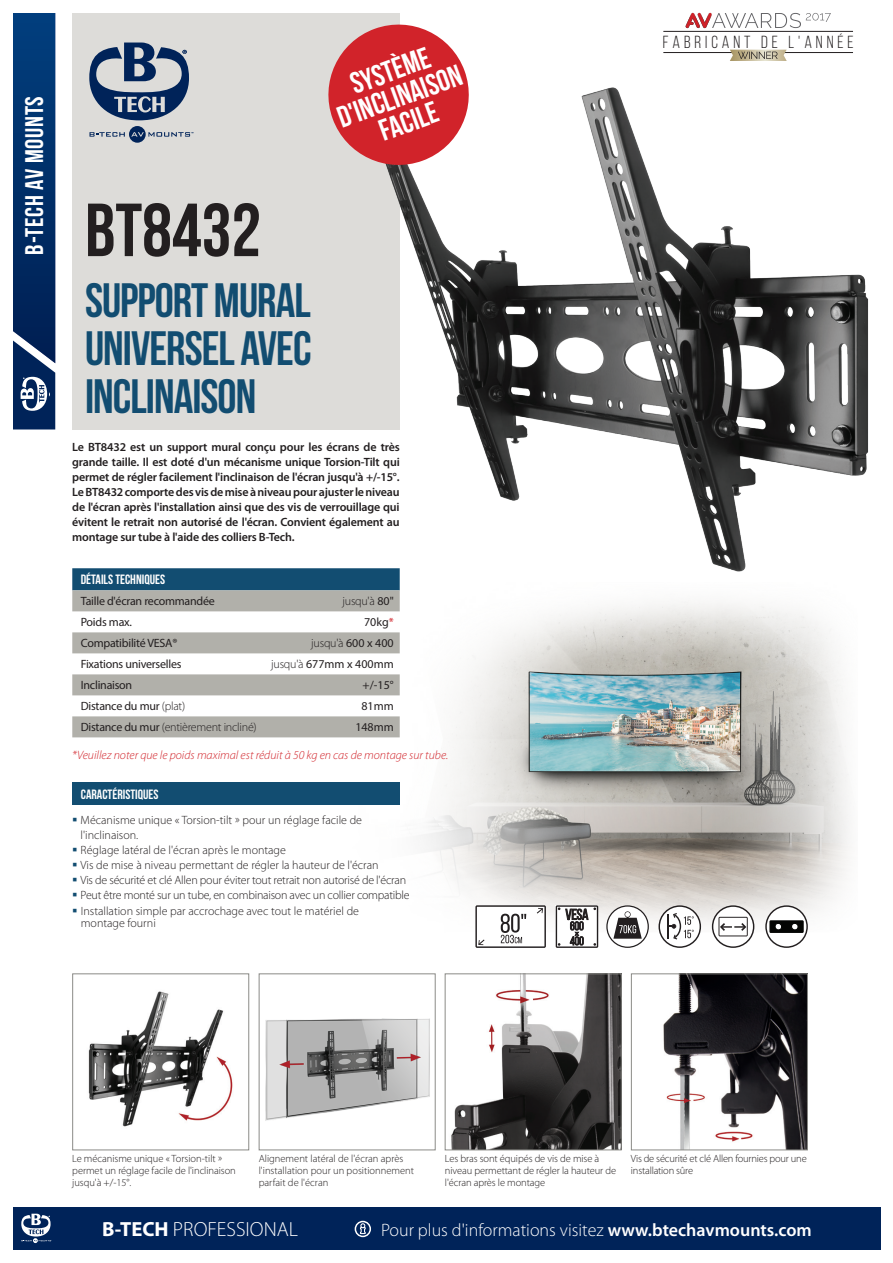
<style>
.page{position:relative;width:893px;height:1263px;background:#fff}
.page>*{position:absolute;margin:0;border:0;box-sizing:border-box;transform-origin:0 0}
.t1{font:700 75px "Bebas Neue";color:#231f20}
.t2{font:700 48.15px/48px "Bebas Neue";letter-spacing:-.02em;color:#124d71;text-align:justify}
.t3{font:700 30px/27px "Bebas Neue";color:#fff;text-align:center}
.t4{font:700 25.5px "Bebas Neue";letter-spacing:.03em;color:#fff}
.t5{font:300 20.55px "Myriad Pro";color:#fff}
.t6{font:300 18px "Myriad Pro";color:#fff}
.t7{font:17.55px "Bebas Neue";letter-spacing:.225em;color:#231f20}
.t8{font:700 13.5px "Bebas Neue";color:#fff}
.t9{font:italic 300 12.15px "Myriad Pro";color:#d1232a}
.t10{font:600 12px/15px "Myriad Pro";letter-spacing:-.015em;color:#231f20;text-align:justify}
.t11{font:300 12px/15px "Myriad Pro";color:#231f20}
.t12{font:12px "Myriad Pro";letter-spacing:-.02em;color:#231f20}
.t13{font:300 12px "Myriad Pro";letter-spacing:-.02em;color:#231f20}
.t14{font:12px "Myriad Pro";color:#231f20}
.t15{font:300 10.5px/12px "Myriad Pro";letter-spacing:-.005em;color:#231f20}
.s1{font-weight:400}
.s2{color:#d1232a}
.s3{font-weight:300}
.s4{font-weight:700}
.s5{font-weight:600}
</style>
<div class="page">
<div style="left:72px;top:6px;width:328px;height:423px;background:#dddcd9"></div>
<svg style="left:89px;top:43px;width:100px;height:77px"></svg>
<svg style="left:90px;top:126px;width:103px;height:17px"></svg>
<svg style="left:13px;top:13px;width:42px;height:416px"></svg>
<div style="left:0;top:0;width:893px;height:13px;background:#fff"></div>
<div style="left:13px;top:1208px;width:867px;height:42px;background:#002359"></div>
<svg style="left:21px;top:1214px;width:31px;height:29px"></svg>
<img style="left:237px;top:601px;width:613px;height:331px">
<svg style="left:556px;top:905px;width:42px;height:43px"></svg>
<svg style="left:475px;top:905px;width:71px;height:43px"></svg>
<svg style="left:712px;top:905px;width:42px;height:43px"></svg>
<svg style="left:606px;top:905px;width:43px;height:43px"></svg>
<svg style="left:658px;top:905px;width:43px;height:43px"></svg>
<div style="left:72px;top:568px;width:328px;height:22px;background:#124d71"></div>
<svg style="left:72px;top:590px;width:328px;height:147px;fill:#b1b0aa"></svg>
<img style="left:364px;top:87px;width:505px;height:493px">
<img style="left:265px;top:1018px;width:165px;height:103px">
<div style="left:259px;top:973px;width:177px;height:177px;border:1px solid #8b8b87"></div>
<div style="left:72px;top:973px;width:177px;height:177px;background:#fff;border:1px solid #8b8b87"></div>
<img style="left:88px;top:991px;width:145px;height:136px">
<img style="left:451px;top:975px;width:169px;height:173px">
<div style="left:445px;top:973px;width:177px;height:177px;border:1px solid #8b8b87"></div>
<img style="left:663px;top:975px;width:143px;height:173px">
<div style="left:631px;top:973px;width:177px;height:177px;border:1px solid #8b8b87"></div>
<div style="left:72px;top:783px;width:328px;height:22px;background:#124d71"></div>
<hr style="left:663px;top:31px;width:190px;height:1px;background:#231f20">
<hr style="left:663px;top:52px;width:190px;height:1px;background:#231f20">
<svg style="left:730px;top:50px;width:57px;height:11px"></svg>
<img style="left:685px;top:13px;width:27px;height:15px">
<svg style="left:712px;top:13px;width:119px;height:15px"></svg>
<svg style="left:328px;top:24px;width:150px;height:150px"></svg>
<svg style="left:765px;top:905px;width:43px;height:43px"></svg>
<svg style="left:355px;top:1221px;width:16px;height:16px"></svg>
<h3 class="t4" style="left:20px;top:255px;width:160px;rotate:-90deg">B-TECH AV MOUNTS</h3>
<h1 class="t1" style="left:85px;top:189px;width:177px">BT8432</h1>
<h2 class="t2" style="left:85px;top:276px;width:228px">SUPPORT MURAL UNIVERSEL AVEC INCLINAISON</h2>
<h3 class="t3" style="left:324px;top:80px;width:132px;rotate:-20deg">SYSTÈME<br>D'INCLINAISON<br>FACILE</h3>
<p class="t10" style="left:72px;top:439px;width:329px">Le BT8432 est un support mural conçu pour les écrans de très grande taille. Il est doté d'un mécanisme unique Torsion-Tilt qui permet de régler facilement l'inclinaison de l'écran jusqu'à +/-15°.<br>Le BT8432 comporte des vis de mise à niveau pour ajuster le niveau de l'écran après l'installation ainsi que des vis de verrouillage qui évitent le retrait non autorisé de l'écran. Convient également au montage sur tube à l'aide des colliers B-Tech.</p>
<p class="t8" style="left:81px;top:572px;width:86px">DÉTAILS TECHNIQUES</p>
<p class="t12" style="left:81px;top:594px;width:136px">Taille d'écran recommandée</p>
<p class="t11" style="left:343px;top:594px;width:53px">jusqu'à <span class="s1">80"</span></p>
<p class="t12" style="left:81px;top:615px;width:53px">Poids max.</p>
<p class="t12" style="left:364px;top:615px;width:31px">70kg<span class="s2">*</span></p>
<p class="t12" style="left:81px;top:636px;width:98px">Compatibilité VESA®</p>
<p class="t11" style="left:311px;top:636px;width:84px">jusqu'à <span class="s1">600 x 400</span></p>
<p class="t12" style="left:81px;top:657px;width:102px">Fixations universelles</p>
<p class="t14" style="left:271px;top:657px;width:124px"><span class="s3">jusqu'à</span> 677mm x 400mm</p>
<p class="t12" style="left:81px;top:678px;width:53px">Inclinaison</p>
<p class="t12" style="left:363px;top:678px;width:33px">+/-15°</p>
<p class="t12" style="left:81px;top:699px;width:106px">Distance du mur <span class="s3">(plat)</span></p>
<p class="t12" style="left:361px;top:699px;width:34px">81mm</p>
<p class="t13" style="left:81px;top:720px;width:177px"><span class="s1">Distance du mur</span> (entièrement incliné)</p>
<p class="t12" style="left:355px;top:720px;width:40px">148mm</p>
<p class="t9" style="left:72px;top:748px;width:377px">*Veuillez noter que le poids maximal est réduit à 50 kg en cas de montage sur tube.</p>
<p class="t8" style="left:81px;top:787px;width:79px">CARACTÉRISTIQUES</p>
<p class="t11" style="left:81px;top:813px;width:331px">Mécanisme unique « Torsion-tilt » pour un réglage facile de l'inclinaison.<br>Réglage latéral de l'écran après le montage<br>Vis de mise à niveau permettant de régler la hauteur de l'écran<br>Vis de sécurité et clé Allen pour éviter tout retrait non autorisé de l'écran Peut être monté sur un tube, en combinaison avec un collier compatible</p>
<p class="t11" style="left:81px;top:905px;width:280px;line-height:12px">Installation simple par accrochage avec tout le matériel de montage fourni</p>
<h3 class="t7" style="left:663px;top:32px;width:192px">FABRICANT DE L'ANNÉE</h3>
<p class="t15" style="left:72px;top:1153px;width:165px">Le mécanisme unique « Torsion-tilt » permet un réglage facile de l'inclinaison jusqu'à +/-15°.</p>
<p class="t15" style="left:445px;top:1153px;width:173px">Les bras sont équipés de vis de mise à niveau permettant de régler la hauteur de l'écran après le montage</p>
<p class="t15" style="left:631px;top:1153px;width:177px">Vis de sécurité et clé Allen fournies pour une installation sûre</p>
<p class="t15" style="left:259px;top:1153px;width:157px">Alignement latéral de l'écran après l'installation pour un positionnement parfait de l'écran</p>
<h3 class="t5" style="left:102px;top:1217px;width:197px"><span class="s4">B-TECH</span> PROFESSIONAL</h3>
<h3 class="t6" style="left:381px;top:1219px;width:432px">Pour plus d'informations visitez <span class="s5">www.btechavmounts.com</span></h3>
</div>
